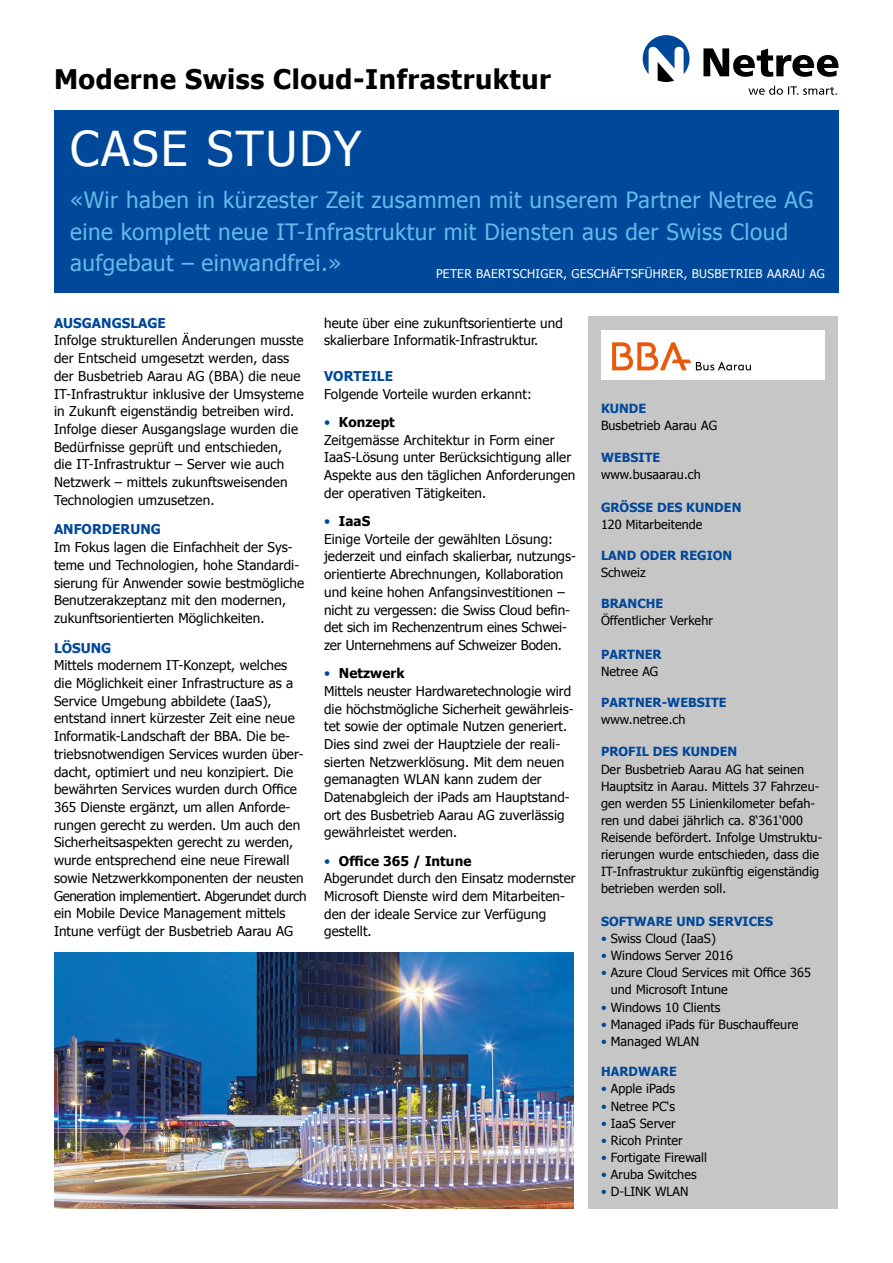
<style>
.page{position:relative;width:893px;height:1263px;background:#fff}
.page>*{position:absolute;margin:0;border:0;box-sizing:border-box;transform-origin:0 0}
.t1{font:48px "Tahoma";letter-spacing:.045em;color:#fff}
.t2{font:700 27px "Tahoma";letter-spacing:.02em;color:#000}
.t3{font:22.5px/31.5px "Tahoma";letter-spacing:.02em;color:#63b9e9}
.t4{font:13.5px/17.7px "Tahoma";letter-spacing:.005em;color:#000}
.t5{font:700 13.5px "Tahoma";letter-spacing:.005em;color:#00489a}
.t6{font:12.6px/17.1px "Tahoma";letter-spacing:.005em;color:#000}
.t7{font:700 12.6px "Tahoma";letter-spacing:.005em;color:#00489a}
.t8{font:12px "Tahoma";letter-spacing:.025em;color:#fff}
.s1{color:#00489a}
.s2{font-weight:700}
.s3{color:#c6c6c6}
</style>
<div class="page">
<div style="left:588px;top:317px;width:250px;height:892px;background:#c6c6c6"></div>
<div style="left:601px;top:330px;width:224px;height:49px;background:#fff"></div>
<div style="left:54px;top:111px;width:785px;height:182px;background:#00489a"></div>
<svg style="left:703px;top:48px;width:135px;height:29px"></svg>
<svg style="left:643px;top:35px;width:46px;height:47px"></svg>
<svg style="left:748px;top:86px;width:89px;height:9px"></svg>
<svg style="left:612px;top:342px;width:139px;height:28px"></svg>
<img style="left:54px;top:952px;width:519px;height:257px">
<h2 class="t2" style="left:54px;top:60px;width:498px">Moderne Swiss Cloud-Infrastruktur</h2>
<h1 class="t1" style="left:70px;top:117px;width:293px">CASE STUDY</h1>
<h3 class="t3" style="left:70px;top:183px;width:745px">«Wir haben in kürzester Zeit zusammen mit unserem Partner Netree AG eine komplett neue IT-Infrastruktur mit Diensten aus der Swiss Cloud aufgebaut – einwandfrei.»</h3>
<p class="t8" style="left:436px;top:266px;width:390px">PETER BAERTSCHIGER, GESCHÄFTSFÜHRER, BUSBETRIEB AARAU AG</p>
<p class="t5" style="left:54px;top:313px;width:113px">AUSGANGSLAGE</p>
<p class="t4" style="left:54px;top:331px;width:251px">Infolge strukturellen Änderungen musste der Entscheid umgesetzt werden, dass der Busbetrieb Aarau AG (BBA) die neue IT-Infrastruktur inklusive der Umsysteme in Zukunft eigenständig betreiben wird.<br>Infolge dieser Ausgangslage wurden die Bedürfnisse geprüft und entschieden,<br>die IT-Infrastruktur – Server wie auch Netzwerk – mittels zukunftsweisenden Technologien umzusetzen.</p>
<p class="t5" style="left:54px;top:520px;width:108px">ANFORDERUNG</p>
<p class="t4" style="left:54px;top:538px;width:252px">Im Fokus lagen die Einfachheit der Sys&shy;teme und Technologien, hohe Standardi&shy;sierung für Anwender sowie bestmögliche Benutzerakzeptanz mit den modernen, zukunftsorientierten Möglichkeiten.</p>
<p class="t5" style="left:54px;top:638px;width:59px">LÖSUNG</p>
<p class="t4" style="left:54px;top:656px;width:254px">Mittels modernem IT-Konzept, welches die Möglichkeit einer Infrastructure as a Service Umgebung abbildete (IaaS), entstand innert kürzester Zeit eine neue Informatik-Landschaft der BBA. Die be&shy;triebsnotwendigen Services wurden über&shy;dacht, optimiert und neu konzipiert. Die bewährten Services wurden durch Office 365 Dienste ergänzt, um allen Anforde&shy;rungen gerecht zu werden. Um auch den Sicherheitsaspekten gerecht zu werden, wurde entsprechend eine neue Firewall sowie Netzwerkkomponenten der neusten Generation implementiert. Abgerundet durch ein Mobile Device Management mittels Intune verfügt der Busbetrieb Aarau AG</p>
<p class="t4" style="left:324px;top:313px;width:240px">heute über eine zukunftsorientierte und skalierbare Informatik-Infrastruktur.</p>
<p class="t5" style="left:324px;top:367px;width:70px">VORTEILE</p>
<p class="t4" style="left:324px;top:384px;width:209px">Folgende Vorteile wurden erkannt:</p>
<p class="t4" style="left:324px;top:413px;width:253px"><span class="s1">•</span> <span class="s2">Konzept<br></span>Zeitgemässe Architektur in Form einer<br>IaaS-Lösung unter Berücksichtigung aller<br>Aspekte aus den täglichen Anforderungen der operativen Tätigkeiten.</p>
<p class="t4" style="left:324px;top:512px;width:253px"><span class="s1">•</span> <span class="s2">IaaS<br></span>Einige Vorteile der gewählten Lösung: jederzeit und einfach skalierbar, nutzungs&shy;orientierte Abrechnungen, Kollaboration und keine hohen Anfangsinvestitionen – nicht zu vergessen: die Swiss Cloud befin&shy;det sich im Rechenzentrum eines Schwei&shy;zer Unternehmens auf Schweizer Boden.</p>
<p class="t4" style="left:324px;top:664px;width:251px"><span class="s1">•</span> <span class="s2">Netzwerk<br></span>Mittels neuster Hardwaretechnologie wird die höchstmögliche Sicherheit gewährleis&shy;tet sowie der optimale Nutzen generiert.<br>Dies sind zwei der Hauptziele der reali&shy;sierten Netzwerklösung. Mit dem neuen gemanagten WLAN kann zudem der Datenabgleich der iPads am Hauptstand&shy;ort des Busbetrieb Aarau AG zuverlässig gewährleistet werden.</p>
<p class="t4" style="left:324px;top:851px;width:253px"><span class="s1">•</span> <span class="s2">Office 365 / Intune<br></span>Abgerundet durch den Einsatz modernster<br>Microsoft Dienste wird dem Mitarbeiten&shy;den der ideale Service zur Verfügung gestellt.</p>
<p class="t7" style="left:601px;top:399px;width:47px">KUNDE</p>
<p class="t6" style="left:601px;top:416px;width:118px">Busbetrieb Aarau AG</p>
<p class="t7" style="left:601px;top:449px;width:61px">WEBSITE</p>
<p class="t6" style="left:601px;top:466px;width:101px">www.busaarau.ch</p>
<p class="t7" style="left:601px;top:499px;width:142px">GRÖSSE DES KUNDEN</p>
<p class="t6" style="left:601px;top:516px;width:103px">120 Mitarbeitende</p>
<p class="t7" style="left:601px;top:546px;width:133px">LAND ODER REGION</p>
<p class="t6" style="left:601px;top:563px;width:46px">Schweiz</p>
<p class="t7" style="left:601px;top:594px;width:64px">BRANCHE</p>
<p class="t6" style="left:601px;top:611px;width:113px">Öffentlicher Verkehr</p>
<p class="t7" style="left:601px;top:645px;width:62px">PARTNER</p>
<p class="t6" style="left:601px;top:662px;width:59px">Netree AG</p>
<p class="t7" style="left:601px;top:693px;width:127px">PARTNER-WEBSITE</p>
<p class="t6" style="left:601px;top:710px;width:86px">www.netree.ch</p>
<p class="t7" style="left:601px;top:743px;width:138px">PROFIL DES KUNDEN</p>
<p class="t6" style="left:601px;top:760px;width:223px">Der Busbetrieb Aarau AG hat seinen Hauptsitz in Aarau. Mittels 37 Fahrzeu&shy;gen werden 55 Linienkilometer befah&shy;ren und dabei jährlich ca. 8‘361‘000<br>Reisende befördert. Infolge Umstruktu&shy;rierungen wurde entschieden, dass die IT-Infrastruktur zukünftig eigenständig betrieben werden soll.</p>
<p class="t7" style="left:601px;top:912px;width:173px">SOFTWARE UND SERVICES</p>
<p class="t6" style="left:601px;top:929px;width:116px"><span class="s1">•</span> Swiss Cloud (IaaS)</p>
<p class="t6" style="left:601px;top:946px;width:133px"><span class="s1">•</span> Windows Server 2016</p>
<p class="t6" style="left:601px;top:963px;width:211px"><span class="s1">•</span> Azure Cloud Services mit Office 365</p>
<p class="t6" style="left:601px;top:981px;width:128px"><span class="s3">•</span> und Microsoft Intune</p>
<p class="t6" style="left:601px;top:998px;width:121px"><span class="s1">•</span> Windows 10 Clients</p>
<p class="t6" style="left:601px;top:1015px;width:199px"><span class="s1">•</span> Managed iPads für Buschauffeure</p>
<p class="t6" style="left:601px;top:1032px;width:100px"><span class="s1">•</span> Managed WLAN</p>
<p class="t7" style="left:601px;top:1063px;width:77px">HARDWARE</p>
<p class="t6" style="left:601px;top:1080px;width:76px"><span class="s1">•</span> Apple iPads</p>
<p class="t6" style="left:601px;top:1097px;width:76px"><span class="s1">•</span> Netree PC‘s</p>
<p class="t6" style="left:601px;top:1114px;width:76px"><span class="s1">•</span> IaaS Server</p>
<p class="t6" style="left:601px;top:1131px;width:83px"><span class="s1">•</span> Ricoh Printer</p>
<p class="t6" style="left:601px;top:1148px;width:108px"><span class="s1">•</span> Fortigate Firewall</p>
<p class="t6" style="left:601px;top:1165px;width:97px"><span class="s1">•</span> Aruba Switches</p>
<p class="t6" style="left:601px;top:1182px;width:89px"><span class="s1">•</span> D-LINK WLAN</p>
</div>
